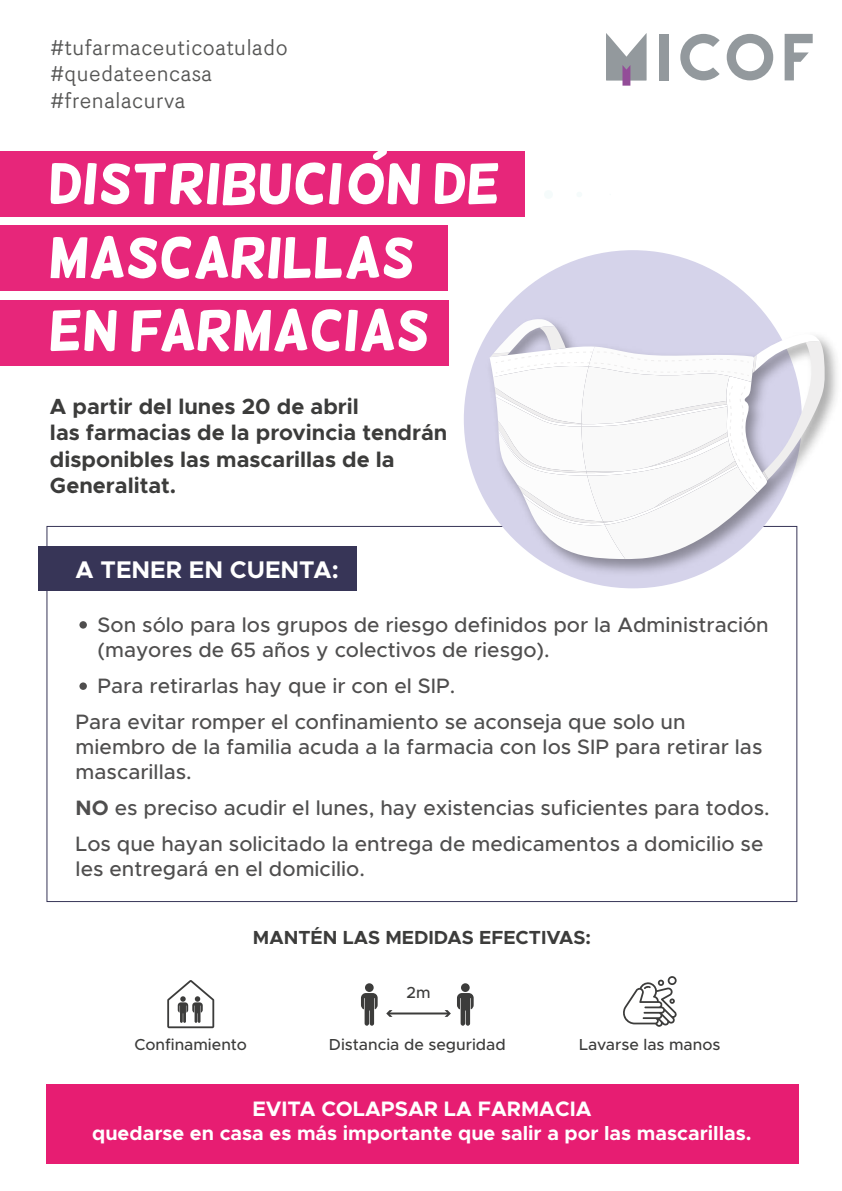
<style>
.page{position:relative;width:842px;height:1191px;background:#fff}
.page>*{position:absolute;margin:0;border:0;box-sizing:border-box;transform-origin:0 0}
.t1{font:55.7px "Helsinki";color:#fff}
.t2{font:700 24.2px "Metropolis";color:#fff}
.t3{font:700 22px/26.4px "Metropolis";color:#3c3c3b}
.t4{font:22px/26.4px "Router";color:#575756}
.t5{font:700 21px "Metropolis";color:#fff}
.t6{font:500 20.9px/25.1px "Metropolis";color:#4f4e4e}
.t7{font:700 20px "Metropolis";color:#fff}
.t8{font:700 19px "Metropolis";color:#3c3c3b}
.t9{font:500 16px "Metropolis";color:#3c3c3b}
.s1{font-weight:700}
</style>
<div class="page">
<div style="left:46px;top:1084px;width:752px;height:80px;background:#e71d72"></div>
<svg style="left:606px;top:33px;width:41px;height:53px"></svg>
<svg style="left:785px;top:34px;width:28px;height:46px"></svg>
<svg style="left:727px;top:34px;width:46px;height:46px"></svg>
<svg style="left:680px;top:34px;width:40px;height:46px"></svg>
<div style="left:660px;top:34px;width:9px;height:46px;background:#93999d"></div>
<div style="left:0;top:225px;width:447px;height:66px;background:#e7267a"></div>
<div style="left:0;top:151px;width:524px;height:66px;background:#e7267a"></div>
<svg style="left:372px;top:151px;width:15px;height:9px"></svg>
<div style="left:0;top:300px;width:449px;height:66px;background:#e7267a"></div>
<div style="left:38px;top:546px;width:319px;height:45px;background:#373557"></div>
<div style="left:79px;top:621px;width:8px;height:7px;background:#4f4e4e;border-radius:50%"></div>
<div style="left:79px;top:682px;width:8px;height:8px;background:#4f4e4e;border-radius:50%"></div>
<svg style="left:623px;top:976px;width:54px;height:50px"></svg>
<hr style="left:388px;top:1012px;width:61px;height:2px;background:#3c3c3b">
<svg style="left:386px;top:1010px;width:6px;height:7px"></svg>
<svg style="left:445px;top:1010px;width:6px;height:7px"></svg>
<svg style="left:457px;top:993px;width:17px;height:32px"></svg>
<div style="left:461px;top:983px;width:9px;height:9px;background:#3c3c3b;border-radius:50%"></div>
<svg style="left:361px;top:993px;width:17px;height:32px"></svg>
<div style="left:365px;top:983px;width:9px;height:9px;background:#3c3c3b;border-radius:50%"></div>
<svg style="left:167px;top:980px;width:47px;height:48px"></svg>
<div style="left:464px;top:250px;width:338px;height:338px;background:#d5d3ea;border-radius:50%"></div>
<img style="left:482px;top:311px;width:355px;height:269px">
<svg style="left:490px;top:319px;width:335px;height:240px"></svg>
<p class="t4" style="left:51px;top:33px;width:238px">#tufarmaceuticoatulado #quedateencasa #frenalacurva</p>
<h1 class="t1" style="left:49px;top:156px;width:453px">DISTRIBUCIÓON DE</h1>
<h1 class="t1" style="left:49px;top:230px;width:367px">MASCARILLAS</h1>
<h1 class="t1" style="left:49px;top:302px;width:382px">EN FARMACIAS</h1>
<p class="t3" style="left:50px;top:393px;width:399px">A partir del lunes 20 de abril<br>las farmacias de la provincia tendrán disponibles las mascarillas de la<br>Generalitat.</p>
<p class="t2" style="left:76px;top:554px;width:265px">A TENER EN CUENTA:</p>
<p class="t6" style="left:98px;top:612px;width:673px">Son sólo para los grupos de riesgo definidos por la Administración (mayores de 65 años y colectivos de riesgo).</p>
<p class="t6" style="left:76px;top:667px;width:611px;line-height:36.1px;text-indent:22px">Para retirarlas hay que ir con el SIP.<br>Para evitar romper el confinamiento se aconseja que solo un</p>
<p class="t6" style="left:76px;top:734px;width:688px">miembro de la familia acuda a la farmacia con los SIP para retirar las mascarillas.</p>
<p class="t6" style="left:76px;top:790px;width:695px;line-height:36.1px"><span class="s1">NO</span> es preciso acudir el lunes, hay existencias suficientes para todos.<br>Los que hayan solicitado la entrega de medicamentos a domicilio se</p>
<p class="t6" style="left:76px;top:856px;width:291px">les entregará en el domicilio.</p>
<p class="t8" style="left:253px;top:925px;width:339px">MANTÉN LAS MEDIDAS EFECTIVAS:</p>
<p class="t9" style="left:134px;top:1034px;width:114px">Confinamiento</p>
<p class="t9" style="left:406px;top:982px;width:26px">2m</p>
<p class="t9" style="left:329px;top:1034px;width:178px">Distancia de seguridad</p>
<p class="t9" style="left:579px;top:1034px;width:143px">Lavarse las manos</p>
<p class="t5" style="left:252px;top:1095px;width:341px">EVITA COLAPSAR LA FARMACIA</p>
<p class="t7" style="left:92px;top:1120px;width:661px">quedarse en casa es más importante que salir a por las mascarillas.</p>
</div>
